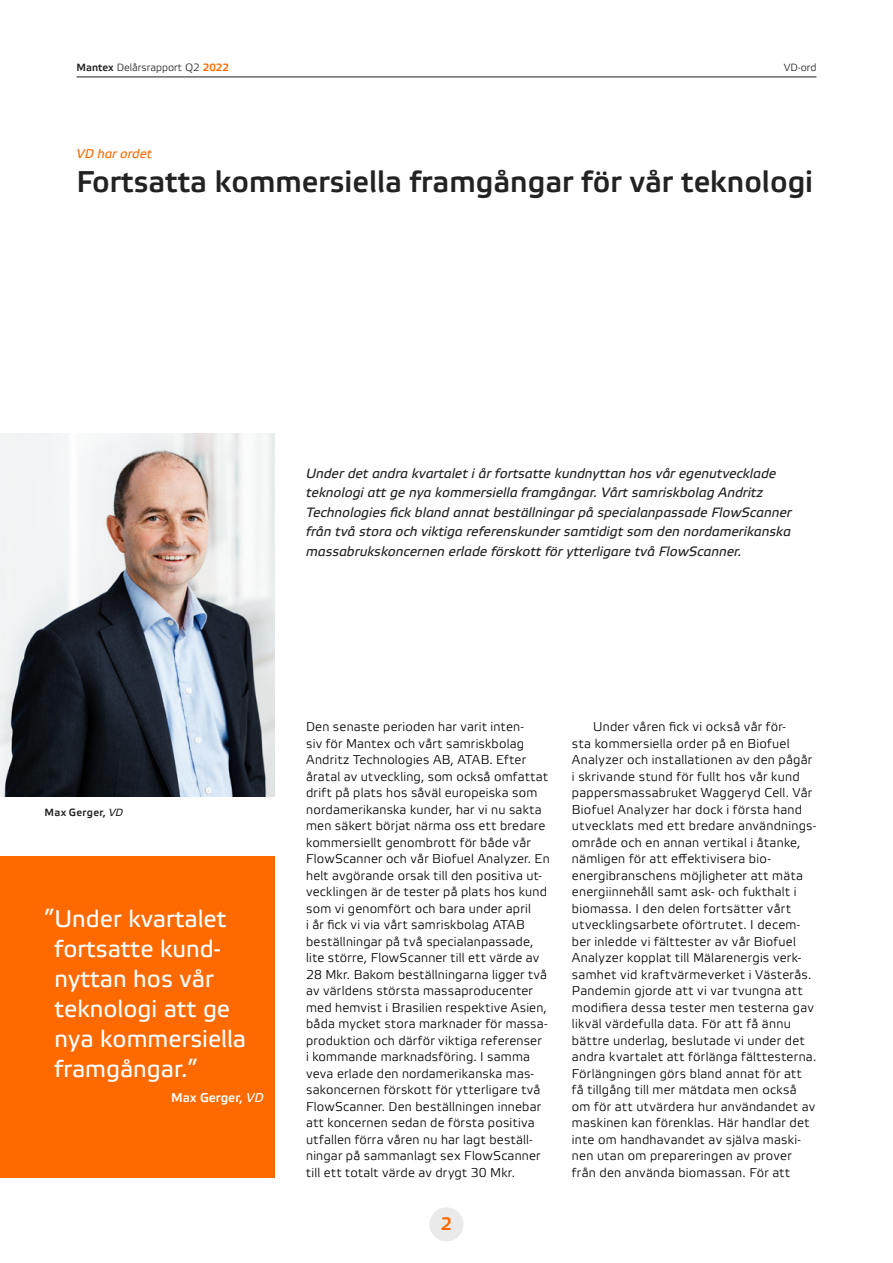
<style>
.page{position:relative;width:893px;height:1263px;background:#fff}
.page>*{position:absolute;margin:0;border:0;box-sizing:border-box;transform-origin:0 0}
.t1{font:30px "Etelka Medium Pro";color:#222}
.t2{font:24px/30px "Etelka Text Pro";color:#fff}
.t3{font:18px "Etelka Medium Pro";color:#ff6a00}
.t4{font:italic 13.5px/19.5px "Etelka Text Pro";color:#222}
.t5{font:12.75px/16.5px "Etelka Light Pro";letter-spacing:.015em;color:#000}
.t6{font:12.75px "Etelka Medium Pro";color:#fff}
.t7{font:italic 12.75px "Etelka Text Pro";color:#ff6a00}
.t8{font:10.5px "Etelka Light Pro";color:#222}
.t9{font:10.5px "Etelka Medium Pro";letter-spacing:.025em;color:#222}
.s1{font-family:"Etelka Medium Pro"}
.s2{font-family:"Etelka Medium Pro";color:#ff6a00}
.s3{font-family:"Etelka Text Pro";font-style:italic}
</style>
<div class="page">
<hr style="left:77px;top:77px;width:739px;height:1px;background:#222">
<div style="left:429px;top:1207px;width:34px;height:34px;background:#eaeaea;border-radius:50%"></div>
<img style="left:0;top:434px;width:275px;height:363px">
<div style="left:0;top:856px;width:275px;height:322px;background:#ff6a00"></div>
<p class="t8" style="left:77px;top:62px;width:154px"><span class="s1">Mantex</span> Delårsrapport Q2 <span class="s2">2022</span></p>
<p class="t8" style="left:784px;top:62px;width:34px">VD-ord</p>
<p class="t7" style="left:77px;top:147px;width:77px">VD har ordet</p>
<h1 class="t1" style="left:77px;top:166px;width:738px">Fortsatta kommersiella framgångar för vår teknologi</h1>
<p class="t4" style="left:306px;top:464px;width:487px">Under det andra kvartalet i år fortsatte kundnyttan hos vår egenutvecklade teknologi att ge nya kommersiella framgångar. Vårt samriskbolag Andritz Technologies fick bland annat beställningar på specialanpassade FlowScanner från två stora och viktiga referenskunder samtidigt som den nordamerikanska massabrukskoncernen erlade förskott för ytterligare två FlowScanner.</p>
<p class="t9" style="left:45px;top:806px;width:80px">Max Gerger, <span class="s3">VD</span></p>
<h2 class="t2" style="left:55px;top:905px;width:193px;text-indent:-10px">”Under kvartalet fortsatte kund&shy;nyttan hos vår teknologi att ge nya kommersiella framgångar.”</h2>
<p class="t6" style="left:171px;top:1091px;width:94px">Max Gerger, <span class="s3">VD</span></p>
<p class="t5" style="left:306px;top:719px;width:245px">Den senaste perioden har varit inten-<br>siv för Mantex och vårt samriskbolag Andritz Technologies AB, ATAB. Efter åratal av utveckling, som också omfattat drift på plats hos såväl europeiska som nordamerikanska kunder, har vi nu sakta men säkert börjat närma oss ett bredare kommersiellt genombrott för både vår FlowScanner och vår Biofuel Analyzer. En helt avgörande orsak till den positiva ut&shy;vecklingen är de tester på plats hos kund som vi genomfört och bara under april<br>i år fick vi via vårt samriskbolag ATAB beställningar på två specialanpassade, lite större, FlowScanner till ett värde av 28 Mkr. Bakom beställningarna ligger två av världens största massaproducenter med hemvist i Brasilien respektive Asien, båda mycket stora marknader för massa&shy;produktion och därför viktiga referenser<br>i kommande marknadsföring. I samma veva erlade den nordamerikanska mas&shy;sakoncernen förskott för ytterligare två FlowScanner. Den beställningen innebar att koncernen sedan de första positiva utfallen förra våren nu har lagt beställ&shy;ningar på sammanlagt sex FlowScanner till ett totalt värde av drygt 30 Mkr.</p>
<p class="t5" style="left:572px;top:719px;width:246px;text-indent:21px">Under våren fick vi också vår för-<br>sta kommersiella order på en Biofuel Analyzer och installationen av den pågår i skrivande stund för fullt hos vår kund pappersmassabruket Waggeryd Cell. Vår Biofuel Analyzer har dock i första hand utvecklats med ett bredare användnings&shy;område och en annan vertikal i åtanke, nämligen för att effektivisera bio&shy;energibranschens möjligheter att mäta energiinnehåll samt ask- och fukthalt i biomassa. I den delen fortsätter vårt utvecklingsarbete oförtrutet. I decem&shy;ber inledde vi fälttester av vår Biofuel Analyzer kopplat till Mälarenergis verk&shy;samhet vid kraftvärmeverket i Västerås.<br>Pandemin gjorde att vi var tvungna att modifiera dessa tester men testerna gav likväl värdefulla data. För att få ännu bättre underlag, beslutade vi under det andra kvartalet att förlänga fälttesterna.<br>Förlängningen görs bland annat för att få tillgång till mer mätdata men också om för att utvärdera hur användandet av maskinen kan förenklas. Här handlar det inte om handhavandet av själva maski&shy;nen utan om prepareringen av prover från den använda biomassan. För att</p>
<h3 class="t3" style="left:441px;top:1214px;width:13px">2</h3>
</div>
